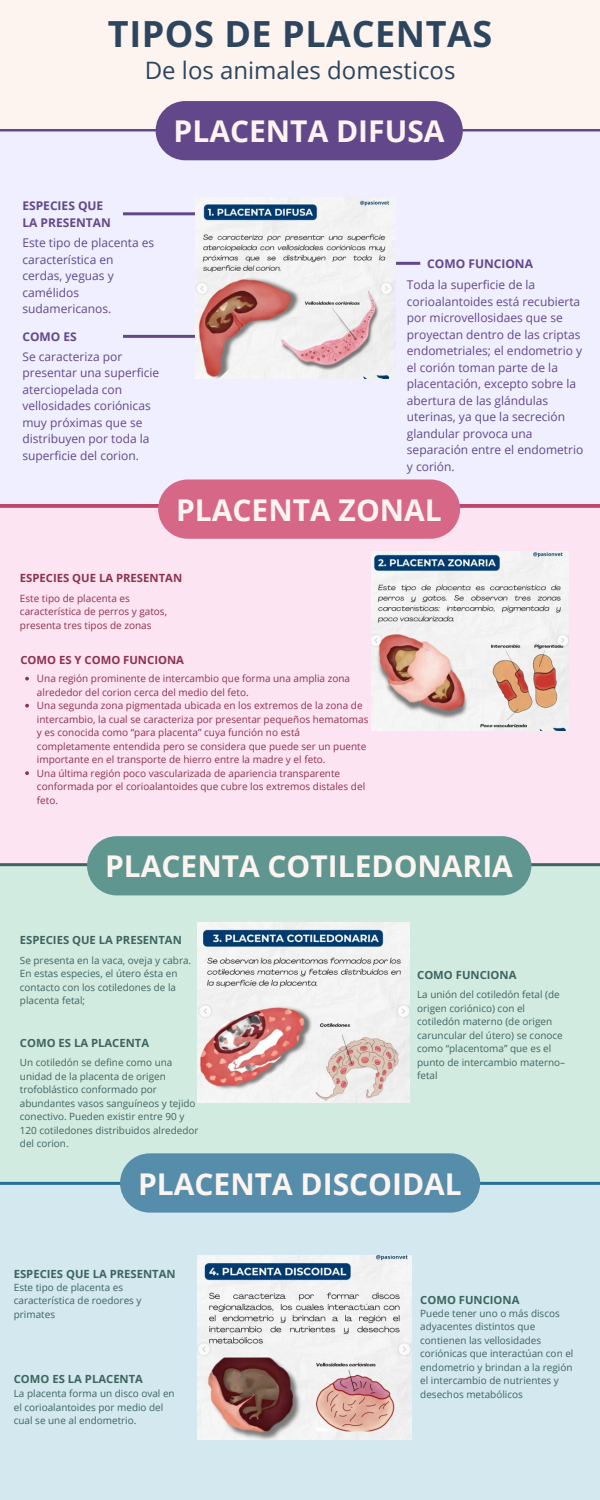
<style>
.page{position:relative;width:600px;height:1500px;background:#fdf4ef}
.page>*{position:absolute;margin:0;border:0;box-sizing:border-box;transform-origin:0 0}
.t1{font:700 36px "Open Sans";letter-spacing:.015em;color:#2d455f}
.t2{font:700 30px "Open Sans";color:#fdf4ef}
.t3{font:24px "Open Sans";color:#2d455f}
.t4{font:12px/16.5px "Open Sans";color:#62488b}
.t5{font:700 12px/16.5px "Open Sans";color:#62488b}
.t6{font:700 11.3px "Open Sans";color:#3e6460}
.t7{font:700 11.3px "Open Sans";color:#8d324c}
.t8{font:10px/13.5px "Open Sans";color:#8d324c}
.t9{font:9.9px/13.5px "Open Sans";color:#3e6460}
</style>
<div class="page">
<div style="left:0;top:129px;width:600px;height:376px;background:#efefff"></div>
<div style="left:0;top:505px;width:600px;height:358px;background:#fde4f3"></div>
<div style="left:0;top:866px;width:600px;height:328px;background:#d2ebe1"></div>
<div style="left:0;top:1182px;width:600px;height:318px;background:#d3e8ef"></div>
<hr style="left:123px;top:212px;width:111px;height:3px;background:#62488b">
<hr style="left:350px;top:262px;width:70px;height:3px;background:#62488b">
<hr style="left:123px;top:335px;width:111px;height:3px;background:#62488b">
<hr style="left:0;top:863px;width:600px;height:3px;background:#3e6460">
<hr style="left:0;top:1182px;width:600px;height:3px;background:#276f96">
<img style="left:198px;top:1255px;width:213px;height:185px">
<img style="left:198px;top:923px;width:212px;height:180px">
<img style="left:371px;top:552px;width:197px;height:179px">
<img style="left:196px;top:198px;width:200px;height:181px">
<div style="left:156px;top:101px;width:307px;height:59px;background:#62488b;border-radius:30px"></div>
<div style="left:158px;top:480px;width:302px;height:59px;background:#d66786;border-radius:30px"></div>
<div style="left:87px;top:836px;width:444px;height:59px;background:#5f9690;border-radius:30px"></div>
<div style="left:120px;top:1153px;width:360px;height:60px;background:#568dab;border-radius:30px"></div>
<svg style="left:25px;top:677px;width:4px;height:4px"></svg>
<svg style="left:25px;top:704px;width:4px;height:4px"></svg>
<svg style="left:25px;top:771px;width:4px;height:4px"></svg>
<p class="t1" style="left:108px;top:8px;width:386px">TIPOS DE PLACENTAS</p>
<p class="t3" style="left:145px;top:53px;width:312px">De los animales domesticos</p>
<p class="t2" style="left:174px;top:110px;width:272px">PLACENTA DIFUSA</p>
<h2 class="t5" style="left:22px;top:197px;width:90px">ESPECIES QUE<br>LA PRESENTAN</h2>
<h5 class="t4" style="left:22px;top:235px;width:133px">Este tipo de placenta es característica en cerdas, yeguas y camélidos sudamericanos.</h5>
<h4 class="t5" style="left:22px;top:328px;width:56px">COMO ES</h4>
<p class="t4" style="left:22px;top:348px;width:138px">Se caracteriza por presentar una superficie aterciopelada con vellosidades coriónicas muy próximas que se distribuyen por toda la superficie del corion.</p>
<p class="t5" style="left:427px;top:255px;width:107px">COMO FUNCIONA</p>
<h4 class="t4" style="left:407px;top:276px;width:178px">Toda la superficie de la corioalantoides está recubierta por microvellosidaes que se proyectan dentro de las criptas endometriales; el endometrio y el corión toman parte de la placentación, excepto sobre la abertura de las glándulas uterinas, ya que la secreción glandular provoca una separación entre el endometrio y corión.</h4>
<h5 class="t2" style="left:176px;top:489px;width:267px">PLACENTA ZONAL</h5>
<h4 class="t7" style="left:20px;top:570px;width:164px">ESPECIES QUE LA PRESENTAN</h4>
<p class="t8" style="left:20px;top:591px;width:149px">Este tipo de placenta es característica de perros y gatos, presenta tres tipos de zonas</p>
<h4 class="t7" style="left:20px;top:652px;width:165px">COMO ES Y COMO FUNCIONA</h4>
<p class="t8" style="left:37px;top:671px;width:315px">Una región prominente de intercambio que forma una amplia zona alrededor del corion cerca del medio del feto.</p>
<h4 class="t8" style="left:37px;top:698px;width:333px">Una segunda zona pigmentada ubicada en los extremos de la zona de intercambio, la cual se caracteriza por presentar pequeños hematomas y es conocida como “para placenta” cuya función no está completamente entendida pero se considera que puede ser un puente importante en el transporte de hierro entre la madre y el feto.</h4>
<p class="t8" style="left:37px;top:766px;width:330px">Una última región poco vascularizada de apariencia transparente conformada por el corioalantoides que cubre los extremos distales del feto.</p>
<h4 class="t2" style="left:105px;top:845px;width:409px">PLACENTA COTILEDONARIA</h4>
<h3 class="t6" style="left:20px;top:932px;width:163px">ESPECIES QUE LA PRESENTAN</h3>
<h1 class="t9" style="left:20px;top:953px;width:173px">Se presenta en la vaca, oveja y cabra.<br>En estas especies, el útero ésta en contacto con los cotiledones de la placenta fetal;</h1>
<p class="t6" style="left:20px;top:1035px;width:131px">COMO ES LA PLACENTA</p>
<p class="t9" style="left:20px;top:1056px;width:180px">Un cotiledón se define como una unidad de la placenta de origen trofoblástico conformado por abundantes vasos sanguíneos y tejido conectivo. Pueden existir entre 90 y<br>120 cotiledones distribuidos alrededor del corion.</p>
<h4 class="t6" style="left:417px;top:967px;width:101px">COMO FUNCIONA</h4>
<p class="t9" style="left:417px;top:988px;width:150px">La unión del cotiledón fetal (de origen coriónico) con el cotiledón materno (de origen caruncular del útero) se conoce como “placentoma” que es el punto de intercambio materno– fetal</p>
<p class="t2" style="left:138px;top:1163px;width:325px">PLACENTA DISCOIDAL</p>
<h4 class="t6" style="left:14px;top:1266px;width:163px">ESPECIES QUE LA PRESENTAN</h4>
<h5 class="t9" style="left:14px;top:1280px;width:129px">Este tipo de placenta es característica de roedores y primates</h5>
<p class="t6" style="left:14px;top:1371px;width:131px">COMO ES LA PLACENTA</p>
<h2 class="t9" style="left:14px;top:1387px;width:162px">La placenta forma un disco oval en el corioalantoides por medio del cual se une al endometrio.</h2>
<h2 class="t6" style="left:420px;top:1292px;width:101px">COMO FUNCIONA</h2>
<p class="t9" style="left:420px;top:1306px;width:155px">Puede tener uno o más discos adyacentes distintos que contienen las vellosidades coriónicas que interactúan con el endometrio y brindan a la región el intercambio de nutrientes y desechos metabólicos</p>
</div>
